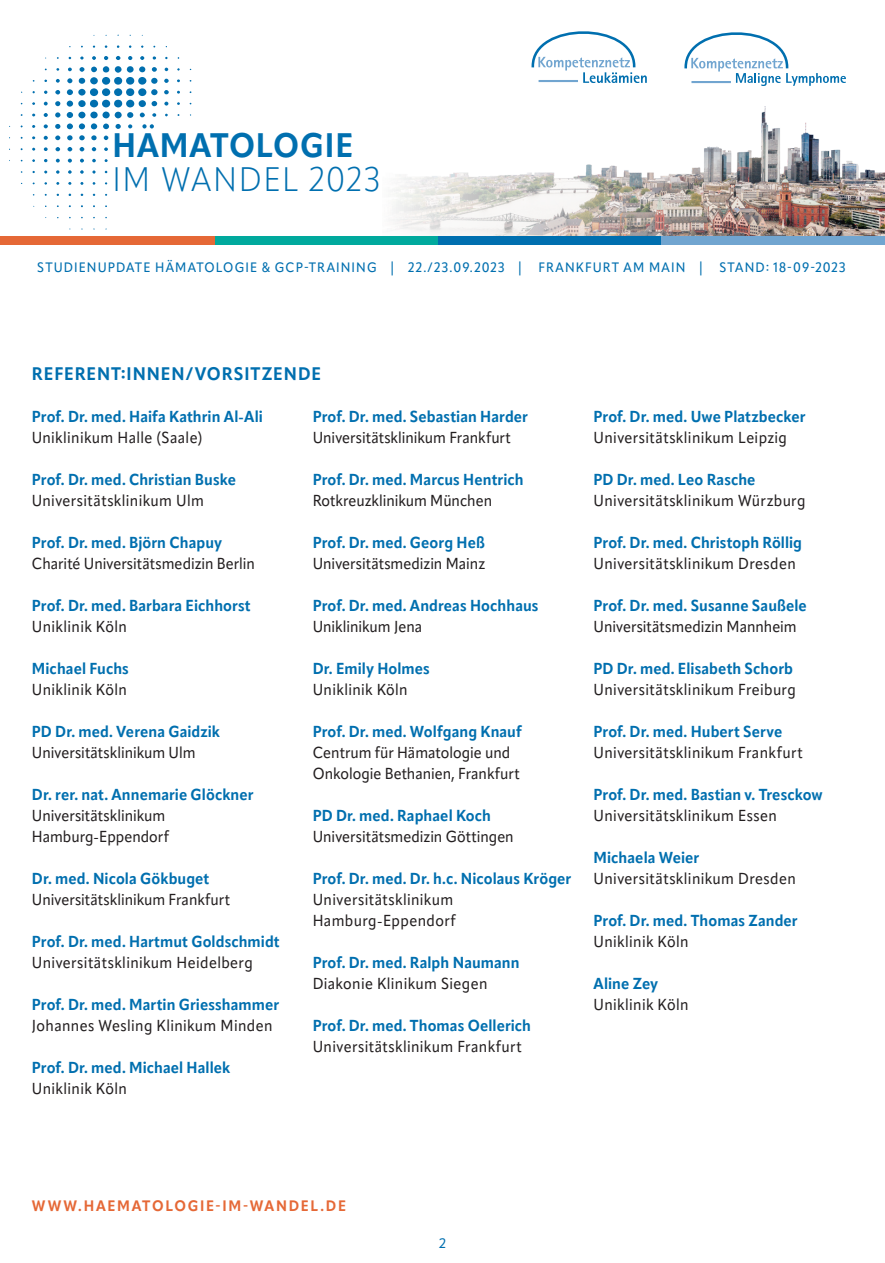
<style>
.page{position:relative;width:885px;height:1263px;background:#fff}
.page>*{position:absolute;margin:0;border:0;box-sizing:border-box;transform-origin:0 0}
.t1{font:300 33.6px "Apparat Semi Cond";letter-spacing:.05em;color:#006faf}
.t2{font:700 33.6px "Apparat Semi Cond";letter-spacing:.025em;color:#006faf}
.NL_BODY_2019{font:700 18px "Apparat Semi Cond";letter-spacing:.055em;color:#006faf}
.NL_BODY_2019-2{font:700 15.75px "Apparat Semi Cond";letter-spacing:.005em;color:#006faf}
.NL_BODY_2019-3{font:15.75px/21px "Apparat Semi Cond";letter-spacing:.02em;color:#231f20}
.NL_BODY_2019-4{font:15.75px/21px "Apparat Semi Cond";color:#231f20}
.NL_BODY_2019-5{font:15.75px "Apparat Semi Cond";letter-spacing:-.005em;color:#231f20}
.t3{font:700 15px "Apparat Semi Cond";letter-spacing:.11em;color:#e56836}
.t4{font:500 13.5px "Apparat Semi Cond";letter-spacing:.08em;color:#006faf}
.t5{font:13.5px "Apparat";color:#006faf}
</style>
<div class="page">
<img style="left:393px;top:107px;width:491px;height:129px">
<svg style="left:9px;top:34px;width:182px;height:196px"></svg>
<svg style="left:684px;top:32px;width:161px;height:54px"></svg>
<svg style="left:531px;top:31px;width:115px;height:52px"></svg>
<div style="left:0;top:236px;width:215px;height:9px;background:#e56836"></div>
<div style="left:215px;top:236px;width:223px;height:9px;background:#00a99d"></div>
<div style="left:438px;top:236px;width:223px;height:9px;background:#006faf"></div>
<div style="left:661px;top:236px;width:223px;height:9px;background:#71a5d0"></div>
<p class="t2" style="left:112px;top:125px;width:242px">HAMATOLOGIE</p>
<p class="t1" style="left:112px;top:159px;width:269px">IM WANDEL 2023</p>
<p class="t4" style="left:37px;top:259px;width:809px">STUDIENUPDATE HÄMATOLOGIE &amp; GCP-TRAINING | 22./23.09.2023 | FRANKFURT AM MAIN | STAND: 18-09-2023</p>
<p class="NL_BODY_2019" style="left:32px;top:363px;width:291px">REFERENT:INNEN/VORSITZENDE</p>
<p class="NL_BODY_2019-2" style="left:32px;top:407px;width:232px">Prof. Dr. med. Haifa Kathrin Al-Ali</p>
<p class="NL_BODY_2019-3" style="left:32px;top:427px;width:172px">Uniklinikum Halle (Saale)</p>
<p class="NL_BODY_2019-2" style="left:32px;top:470px;width:205px">Prof. Dr. med. Christian Buske</p>
<p class="NL_BODY_2019-3" style="left:32px;top:490px;width:173px">Universitätsklinikum Ulm</p>
<p class="NL_BODY_2019-2" style="left:32px;top:533px;width:192px">Prof. Dr. med. Björn Chapuy</p>
<p class="NL_BODY_2019-4" style="left:32px;top:553px;width:224px">Charité Universitätsmedizin Berlin</p>
<p class="NL_BODY_2019-2" style="left:32px;top:596px;width:220px">Prof. Dr. med. Barbara Eichhorst</p>
<p class="NL_BODY_2019-3" style="left:32px;top:616px;width:96px">Uniklinik Köln</p>
<p class="NL_BODY_2019-2" style="left:32px;top:659px;width:98px">Michael Fuchs</p>
<p class="NL_BODY_2019-3" style="left:32px;top:679px;width:96px">Uniklinik Köln</p>
<p class="NL_BODY_2019-2" style="left:32px;top:722px;width:189px">PD Dr. med. Verena Gaidzik</p>
<p class="NL_BODY_2019-4" style="left:32px;top:742px;width:165px">Universitätsklinikum Ulm</p>
<p class="NL_BODY_2019-2" style="left:32px;top:785px;width:223px">Dr. rer. nat. Annemarie Glöckner</p>
<p class="NL_BODY_2019-4" style="left:32px;top:805px;width:138px">Universitätsklinikum<br>Hamburg-Eppendorf</p>
<p class="NL_BODY_2019-2" style="left:32px;top:869px;width:179px">Dr. med. Nicola Gökbuget</p>
<p class="NL_BODY_2019-4" style="left:32px;top:889px;width:200px">Universitätsklinikum Frankfurt</p>
<p class="NL_BODY_2019-2" style="left:32px;top:932px;width:249px">Prof. Dr. med. Hartmut Goldschmidt</p>
<p class="NL_BODY_2019-3" style="left:32px;top:952px;width:222px">Universitätsklinikum Heidelberg</p>
<p class="NL_BODY_2019-2" style="left:32px;top:995px;width:249px">Prof. Dr. med. Martin Griesshammer</p>
<p class="NL_BODY_2019-3" style="left:32px;top:1015px;width:242px">Johannes Wesling Klinikum Minden</p>
<p class="NL_BODY_2019-2" style="left:32px;top:1058px;width:200px">Prof. Dr. med. Michael Hallek</p>
<p class="NL_BODY_2019-3" style="left:32px;top:1078px;width:96px">Uniklinik Köln</p>
<p class="NL_BODY_2019-2" style="left:313px;top:407px;width:217px">Prof. Dr. med. Sebastian Harder</p>
<p class="NL_BODY_2019-4" style="left:313px;top:427px;width:200px">Universitätsklinikum Frankfurt</p>
<p class="NL_BODY_2019-2" style="left:313px;top:470px;width:212px">Prof. Dr. med. Marcus Hentrich</p>
<p class="NL_BODY_2019-4" style="left:313px;top:490px;width:181px">Rotkreuzklinikum München</p>
<p class="NL_BODY_2019-2" style="left:313px;top:533px;width:174px">Prof. Dr. med. Georg Heß</p>
<p class="NL_BODY_2019-4" style="left:313px;top:553px;width:174px">Universitätsmedizin Mainz</p>
<p class="NL_BODY_2019-2" style="left:313px;top:596px;width:227px">Prof. Dr. med. Andreas Hochhaus</p>
<p class="NL_BODY_2019-5" style="left:313px;top:617px;width:111px">Uniklinikum Jena</p>
<p class="NL_BODY_2019-2" style="left:313px;top:659px;width:119px">Dr. Emily Holmes</p>
<p class="NL_BODY_2019-3" style="left:313px;top:679px;width:96px">Uniklinik Köln</p>
<p class="NL_BODY_2019-2" style="left:313px;top:722px;width:210px">Prof. Dr. med. Wolfgang Knauf</p>
<p class="NL_BODY_2019-4" style="left:313px;top:742px;width:208px">Centrum für Hämatologie und<br>Onkologie Bethanien, Frankfurt</p>
<p class="NL_BODY_2019-2" style="left:313px;top:806px;width:180px">PD Dr. med. Raphael Koch</p>
<p class="NL_BODY_2019-4" style="left:313px;top:826px;width:202px">Universitätsmedizin Göttingen</p>
<p class="NL_BODY_2019-2" style="left:313px;top:869px;width:260px">Prof. Dr. med. Dr. h.c. Nicolaus Kröger</p>
<p class="NL_BODY_2019-3" style="left:313px;top:889px;width:144px">Universitätsklinikum<br>Hamburg-Eppendorf</p>
<p class="NL_BODY_2019-2" style="left:313px;top:953px;width:208px">Prof. Dr. med. Ralph Naumann</p>
<p class="NL_BODY_2019-3" style="left:313px;top:973px;width:176px">Diakonie Klinikum Siegen</p>
<p class="NL_BODY_2019-2" style="left:313px;top:1016px;width:220px">Prof. Dr. med. Thomas Oellerich</p>
<p class="NL_BODY_2019-3" style="left:313px;top:1036px;width:211px">Universitätsklinikum Frankfurt</p>
<p class="NL_BODY_2019-2" style="left:593px;top:407px;width:213px">Prof. Dr. med. Uwe Platzbecker</p>
<p class="NL_BODY_2019-3" style="left:593px;top:427px;width:195px">Universitätsklinikum Leipzig</p>
<p class="NL_BODY_2019-2" style="left:593px;top:470px;width:163px">PD Dr. med. Leo Rasche</p>
<p class="NL_BODY_2019-3" style="left:593px;top:490px;width:213px">Universitätsklinikum Würzburg</p>
<p class="NL_BODY_2019-2" style="left:593px;top:533px;width:210px">Prof. Dr. med. Christoph Röllig</p>
<p class="NL_BODY_2019-3" style="left:593px;top:553px;width:204px">Universitätsklinikum Dresden</p>
<p class="NL_BODY_2019-2" style="left:593px;top:596px;width:215px">Prof. Dr. med. Susanne Saußele</p>
<p class="NL_BODY_2019-4" style="left:593px;top:616px;width:205px">Universitätsmedizin Mannheim</p>
<p class="NL_BODY_2019-2" style="left:593px;top:659px;width:201px">PD Dr. med. Elisabeth Schorb</p>
<p class="NL_BODY_2019-3" style="left:593px;top:679px;width:204px">Universitätsklinikum Freiburg</p>
<p class="NL_BODY_2019-2" style="left:593px;top:722px;width:190px">Prof. Dr. med. Hubert Serve</p>
<p class="NL_BODY_2019-3" style="left:593px;top:742px;width:211px">Universitätsklinikum Frankfurt</p>
<p class="NL_BODY_2019-2" style="left:593px;top:785px;width:230px">Prof. Dr. med. Bastian v. Tresckow</p>
<p class="NL_BODY_2019-3" style="left:593px;top:805px;width:185px">Universitätsklinikum Essen</p>
<p class="NL_BODY_2019-2" style="left:593px;top:848px;width:107px">Michaela Weier</p>
<p class="NL_BODY_2019-3" style="left:593px;top:868px;width:204px">Universitätsklinikum Dresden</p>
<p class="NL_BODY_2019-2" style="left:593px;top:911px;width:206px">Prof. Dr. med. Thomas Zander</p>
<p class="NL_BODY_2019-3" style="left:593px;top:931px;width:96px">Uniklinik Köln</p>
<p class="NL_BODY_2019-2" style="left:593px;top:974px;width:66px">Aline Zey</p>
<p class="NL_BODY_2019-3" style="left:593px;top:994px;width:96px">Uniklinik Köln</p>
<p class="t3" style="left:32px;top:1196px;width:315px">WWW.HAEMATOLOGIE-IM-WANDEL.DE</p>
<p class="t5" style="left:439px;top:1235px;width:8px">2</p>
</div>
